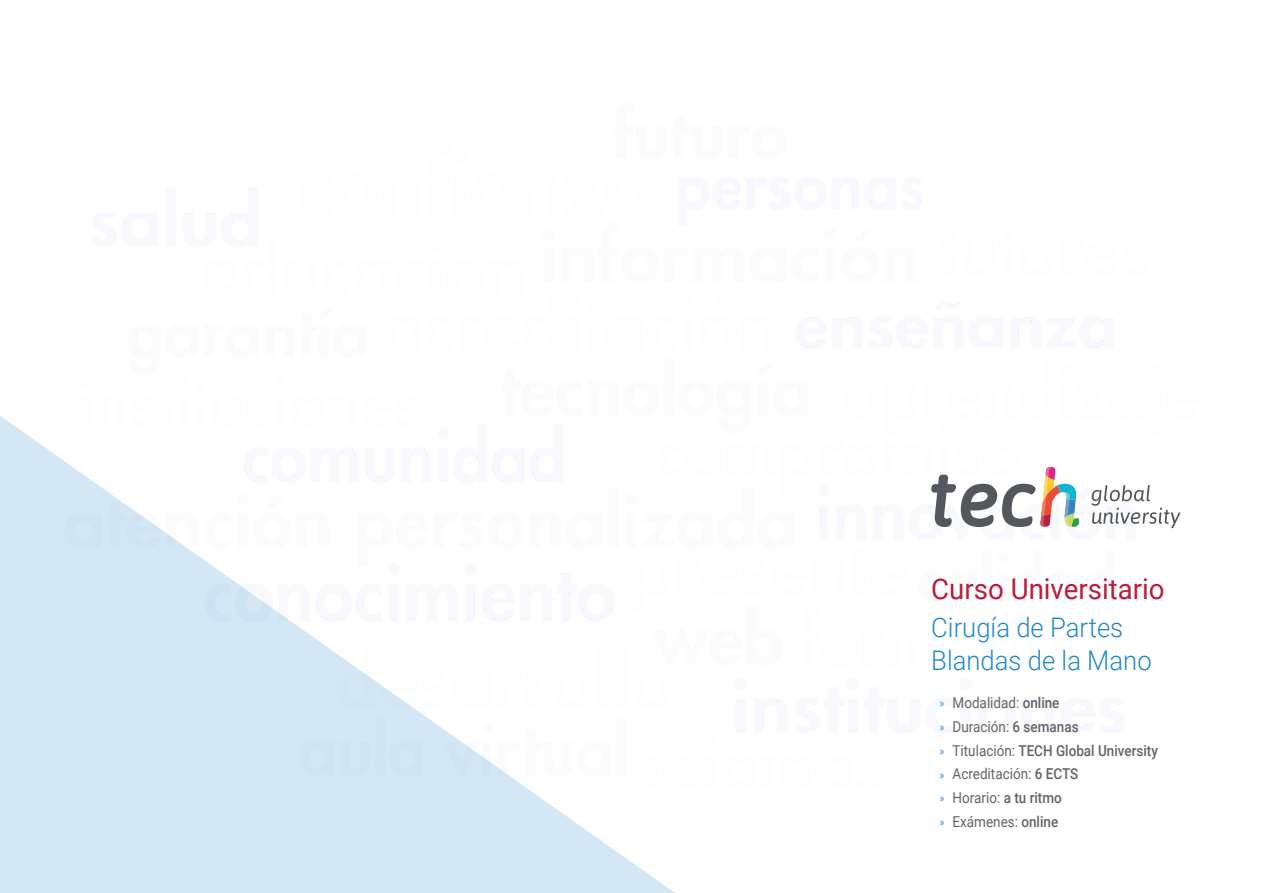
<style>
.page{position:relative;width:1263px;height:893px;background:#fff}
.page>*{position:absolute;margin:0;border:0;box-sizing:border-box;transform-origin:0 0}
.t1{font:28.5px "Roboto";color:#ba1e3c}
.t2{font:300 27px/33px "Roboto";color:#2488c9;scale:.95 1}
.t3{font:15px/23.7px "Roboto";color:#61646a;scale:.9 1}
.s1{font-family:"Myriad Pro";font-size:12px;color:#2488c9}
.s2{font-weight:500}
</style>
<div class="page">
<svg style="left:0;top:416px;width:675px;height:477px;background:#d8e9f5"></svg>
<svg style="left:64px;top:416px;width:1117px;height:374px"></svg>
<h1 class="t1" style="left:931px;top:569px;width:235px">Curso Universitario</h1>
<h2 class="t2" style="left:931px;top:610px;width:233px">Cirugía de Partes<br>Blandas de la Mano</h2>
<p class="t3" style="left:940px;top:690px;width:244px"><span class="s1">»</span> Modalidad: <span class="s2">online<br></span><span class="s1">»</span> Duración: <span class="s2">6 semanas<br></span><span class="s1">»</span> Titulación: <span class="s2">TECH Global University </span><span class="s1">»</span> Acreditación: <span class="s2">6 ECTS<br></span><span class="s1">»</span> Horario: <span class="s2">a tu ritmo<br></span><span class="s1">»</span> Exámenes: <span class="s2">online</span></p>
</div>
